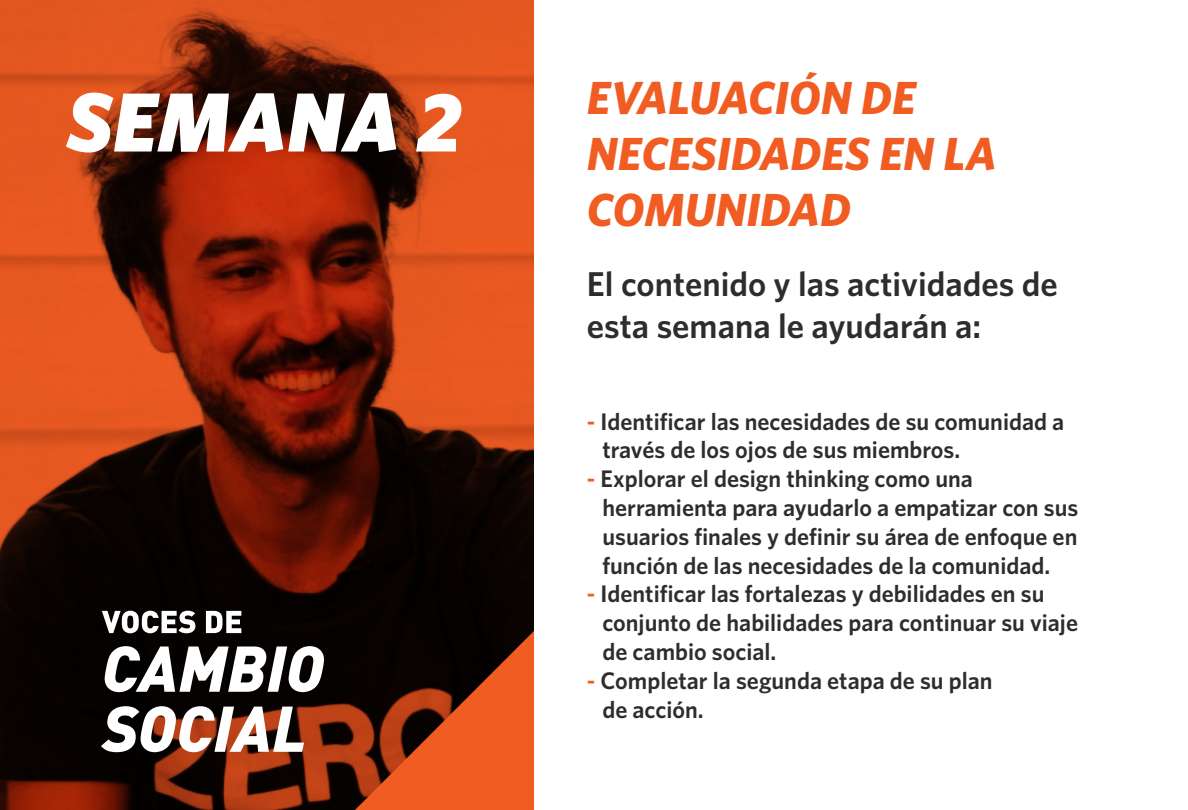
<style>
.page{position:relative;width:1188px;height:810px;background:#fff}
.page>*{position:absolute;margin:0;border:0;box-sizing:border-box;transform-origin:0 0}
.t1{font:italic 900 84px "Whitney";color:#fff}
.t2{font:italic 700 46.5px/55.8px "Whitney";color:#f05c22}
.t3{font:600 34.5px/41.4px "Whitney";color:#2e2d2c}
.t4{font:600 24px/28.8px "Whitney";color:#2e2d2c}
.s1{color:#f05c22}
</style>
<div class="page">
<svg style="left:0;top:0;width:534px;height:810px;background:#7a290e"></svg>
<svg style="left:355px;top:631px;width:179px;height:179px;background:#913613"></svg>
<svg style="left:102px;top:611px;width:93px;height:22px"></svg>
<svg style="left:206px;top:611px;width:35px;height:22px"></svg>
<svg style="left:105px;top:646px;width:219px;height:46px"></svg>
<svg style="left:101px;top:706px;width:203px;height:46px"></svg>
<h1 class="t1" style="left:67px;top:66px;width:397px">SEMANA 2</h1>
<h2 class="t2" style="left:587px;top:69px;width:411px">EVALUACIÓN DE<br>NECESIDADES EN LA<br>COMUNIDAD</h2>
<h3 class="t3" style="left:587px;top:263px;width:472px">El contenido y las actividades de esta semana le ayudarán a:</h3>
<p class="t4" style="left:602px;top:406px;width:463px;text-indent:-15px"><span class="s1">-</span> Identificar las necesidades de su comunidad a través de los ojos de sus miembros.</p>
<p class="t4" style="left:602px;top:464px;width:477px;text-indent:-15px"><span class="s1">-</span> Explorar el design thinking como una herramienta para ayudarlo a empatizar con sus usuarios finales y definir su área de enfoque en función de las necesidades de la comunidad.</p>
<p class="t4" style="left:602px;top:579px;width:477px;text-indent:-15px"><span class="s1">-</span> Identificar las fortalezas y debilidades en su conjunto de habilidades para continuar su viaje de cambio social.</p>
<p class="t4" style="left:602px;top:666px;width:392px;text-indent:-15px"><span class="s1">-</span> Completar la segunda etapa de su plan de acción.</p>
</div>
